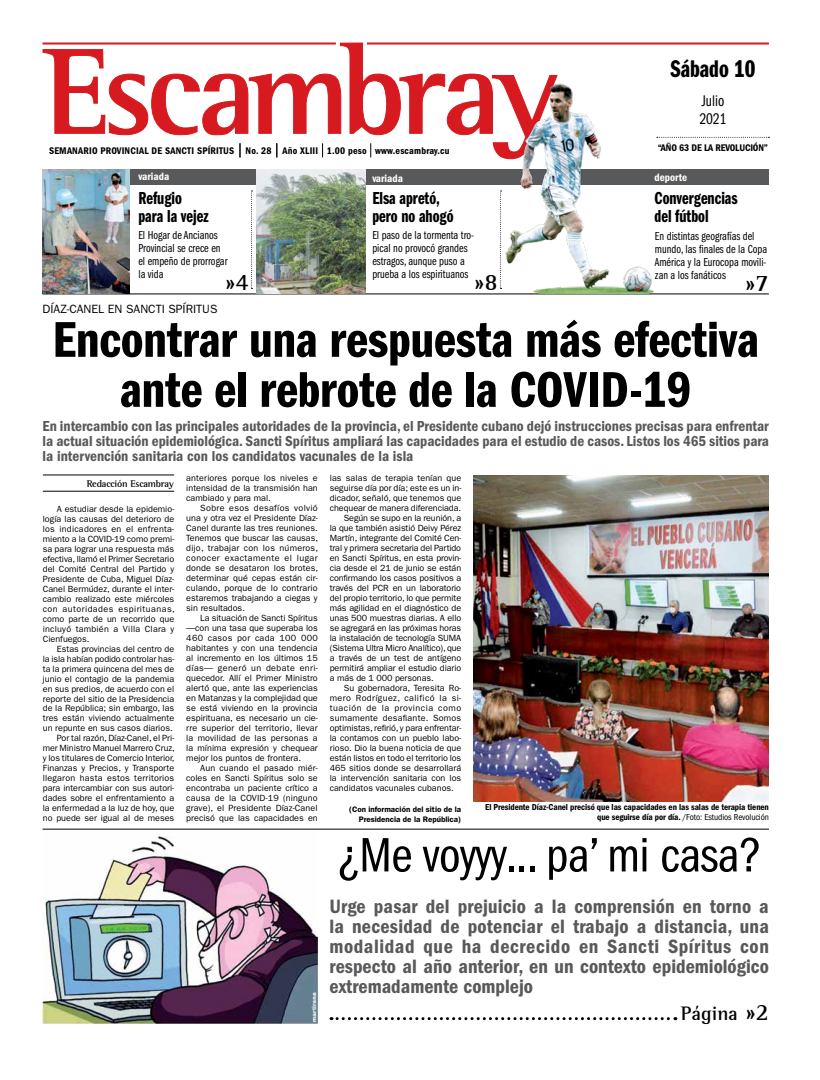
<style>
.page{position:relative;width:820px;height:1080px;background:#fff}
.page>*{position:absolute;margin:0;border:0;box-sizing:border-box;transform-origin:0 0}
.t1{font:52px/50px "ITC Franklin Gothic Std Dm Cp";color:#000;text-align:center;scale:1.1 1}
.t2{font:50px "ITC Franklin Gothic Std Bk Cp";letter-spacing:-.01em;color:#000;scale:1.1 1}
.t3{font:25px "ITC Franklin Gothic Std Dm Cp";color:#000}
.t4{font:700 24px "AT Rotis Semi Serif";color:#000}
.t5{font:20px/20px "ITC Franklin Gothic Std Dm Cd";color:#58595b;text-align:justify}
.t6{font:700 20px "AT Rotis Semi Serif";color:#000}
.t7{font:18px/18px "ITC Franklin Gothic Std Dm Cp";color:#000}
.t8{font:16px/18px "ITC Franklin Gothic Std Bk Cp";color:#000}
.t9{font:15px/15px "ITC Franklin Gothic Std Dm Cd";color:#58595b;text-align:justify}
.t10{font:12px/13px "ITC Franklin Gothic Std Bk Cp";color:#000}
.t11{font:12px "ITC Franklin Gothic Std";color:#000}
.t12{font:11px "ITC Franklin Gothic Std Dm Cd";color:#fff}
.t13{font:10px "ITC Franklin Gothic Std Dm Cd";letter-spacing:.02em;color:#000}
.t14{font:10px "ITC Franklin Gothic Std Dm Cd";letter-spacing:-.015em;color:#000}
.t15{font:700 10px "AT Rotis Semi Serif";letter-spacing:-.02em;color:#000}
.t16{font:9px/10px "ITC Franklin Gothic Std";color:#000;text-align:justify}
.t17{font:9px "ITC Franklin Gothic Std Dm Cd";letter-spacing:-.01em;color:#000}
.t18{font:condensed 9px "ITC Franklin Gothic Std";letter-spacing:-.01em;color:#000}
.t19{font:9px "ITC Franklin Gothic Std";letter-spacing:.04em;color:#000}
.t20{font:9px "ITC Franklin Gothic Std";letter-spacing:.025em;color:#000}
.t21{font:9px "ITC Franklin Gothic Std";letter-spacing:.055em;color:#000}
.t22{font:600 8px/10px "ITC Franklin Gothic Std";color:#000;text-align:right}
.s1{font-family:"ITC Franklin Gothic Std Dm Cd";font-stretch:normal}
.s2{font-size:24px}
</style>
<div class="page">
<div style="left:43px;top:169px;width:725px;height:16px;background:#58595b"></div>
<svg style="left:656px;top:137px;width:113px;height:1px"></svg>
<hr style="left:43px;top:293px;width:725px;height:1px;background:#000">
<svg style="left:251px;top:191px;width:1px;height:98px"></svg>
<svg style="left:500px;top:191px;width:1px;height:98px"></svg>
<svg style="left:42px;top:42px;width:516px;height:116px"></svg>
<hr style="left:367px;top:43px;width:401px;height:2px;background:#d71920">
<hr style="left:42px;top:43px;width:294px;height:2px;background:#d71920">
<svg style="left:331px;top:1017px;width:344px;height:3px"></svg>
<img style="left:42px;top:169px;width:87px;height:124px">
<img style="left:256px;top:169px;width:109px;height:125px">
<img style="left:502px;top:75px;width:152px;height:218px">
<hr style="left:43px;top:829px;width:725px;height:1px;background:#000">
<hr style="left:43px;top:475px;width:131px;height:1px;background:#000">
<hr style="left:43px;top:491px;width:131px;height:1px;background:#000">
<img style="left:473px;top:475px;width:295px;height:326px">
<img style="left:43px;top:836px;width:274px;height:187px">
<p class="t13" style="left:49px;top:145px;width:25px">semanario</p>
<p class="t13" style="left:101px;top:145px;width:11px">provincial</p>
<p class="t13" style="left:151px;top:145px;width:299px">de sancti spíritus No. 28 Año XLIII 1.00 peso www.escambray.cu</p>
<h3 class="t3" style="left:670px;top:55px;width:86px">Sábado 10</h3>
<h3 class="t8" style="left:699px;top:92px;width:29px">Julio<br>2021</h3>
<p class="t14" style="left:657px;top:142px;width:112px">“AÑO 63 DE LA REVOLUCIÓN”</p>
<p class="t12" style="left:139px;top:170px;width:32px">variada</p>
<p class="t12" style="left:372px;top:172px;width:32px">variada</p>
<p class="t12" style="left:654px;top:171px;width:34px">deporte</p>
<h3 class="t7" style="left:138px;top:189px;width:72px">Refugio para la vejez</h3>
<h3 class="t7" style="left:372px;top:189px;width:83px">Elsa apretó, pero no ahogó</h3>
<h3 class="t7" style="left:654px;top:190px;width:85px">Convergencias del fútbol</h3>
<h3 class="t10" style="left:138px;top:229px;width:91px">El Hogar de Ancianos<br>Provincial se crece en el empeño de prorrogar la vida</h3>
<h3 class="t10" style="left:372px;top:229px;width:103px">El paso de la tormenta tro&shy;pical no provocó grandes estragos, aunque puso a prueba a los espirituanos</h3>
<h3 class="t4" style="left:474px;top:268px;width:25px">»8</h3>
<h3 class="t4" style="left:225px;top:268px;width:25px">»4</h3>
<h3 class="t10" style="left:654px;top:230px;width:113px">En distintas geografías del mundo, las finales de la Copa<br>América y la Eurocopa movili&shy;zan a los fanáticos</h3>
<h3 class="t4" style="left:745px;top:269px;width:25px">»7</h3>
<h3 class="t11" style="left:43px;top:302px;width:176px">DÍAZ-CANEL EN SANCTI SPÍRITUS</h3>
<h1 class="t1" style="left:53px;top:315px;width:643px">Encontrar una respuesta más efectiva ante el rebrote de la COVID-19</h1>
<p class="t9" style="left:43px;top:419px;width:727px">En intercambio con las principales autoridades de la provincia, el Presidente cubano dejó instrucciones precisas para enfrentar la actual situación epidemiológica. Sancti Spíritus ampliará las capacidades para el estudio de casos. Listos los 465 sitios para la intervención sanitaria con los candidatos vacunales de la isla</p>
<p class="t15" style="left:87px;top:477px;width:89px">Redacción Escambray</p>
<p class="t16" style="left:329px;top:473px;width:133px">las salas de terapia tenían que</p>
<p class="t16" style="left:329px;top:483px;width:133px">seguirse día por día; este es un in-</p>
<p class="t16" style="left:329px;top:493px;width:133px">dicador, señaló, que tenemos que</p>
<p class="t16" style="left:329px;top:503px;width:133px">chequear de manera diferenciada.</p>
<p class="t16" style="left:343px;top:513px;width:119px">Según se supo en la reunión, a</p>
<p class="t16" style="left:329px;top:523px;width:133px">la que también asistió Deivy Pérez</p>
<p class="t16" style="left:329px;top:533px;width:133px">Martín, integrante del Comité Cen-</p>
<p class="t16" style="left:329px;top:543px;width:133px">tral y primera secretaria del Partido</p>
<p class="t16" style="left:329px;top:553px;width:133px">en Sancti Spíritus, en esta provin-</p>
<p class="t16" style="left:329px;top:563px;width:133px">cia desde el 21 de junio se están</p>
<p class="t16" style="left:329px;top:573px;width:133px">confirmando los casos positivos a</p>
<p class="t16" style="left:329px;top:583px;width:133px">través del PCR en un laboratorio</p>
<p class="t16" style="left:329px;top:593px;width:133px">del propio territorio, lo que permite</p>
<p class="t16" style="left:329px;top:603px;width:133px">más agilidad en el diagnóstico de</p>
<p class="t16" style="left:329px;top:613px;width:133px">unas 500 muestras diarias. A ello</p>
<p class="t16" style="left:329px;top:623px;width:133px">se agregará en las próximas horas</p>
<p class="t16" style="left:329px;top:633px;width:133px">la instalación de tecnología SUMA</p>
<p class="t16" style="left:329px;top:643px;width:133px">(Sistema Ultra Micro Analítico), que</p>
<p class="t16" style="left:329px;top:653px;width:133px">a través de un test de antígeno</p>
<p class="t16" style="left:329px;top:663px;width:133px">permitirá ampliar el estudio diario</p>
<p class="t16" style="left:329px;top:673px;width:105px">a más de 1 000 personas.</p>
<p class="t16" style="left:343px;top:683px;width:119px">Su gobernadora, Teresita Ro-</p>
<p class="t19" style="left:329px;top:693px;width:133px">mero Rodríguez, calificó la si-</p>
<p class="t21" style="left:329px;top:703px;width:133px">tuación de la provincia como</p>
<p class="t20" style="left:329px;top:713px;width:133px">sumamente desafiante. Somos</p>
<p class="t16" style="left:329px;top:723px;width:133px">optimistas, refirió, y para enfrentar-</p>
<p class="t16" style="left:329px;top:733px;width:133px">la contamos con un pueblo labo-</p>
<p class="t16" style="left:329px;top:743px;width:133px">rioso. Dio la buena noticia de que</p>
<p class="t16" style="left:329px;top:753px;width:133px">están listos en todo el territorio los</p>
<p class="t16" style="left:329px;top:763px;width:133px">465 sitios donde se desarrollará</p>
<p class="t16" style="left:329px;top:773px;width:133px">la intervención sanitaria con los</p>
<p class="t16" style="left:329px;top:783px;width:126px">candidatos vacunales cubanos.</p>
<p class="t22" style="left:349px;top:804px;width:114px">(Con información del sitio de la<br>Presidencia de la República)</p>
<p class="t16" style="left:186px;top:473px;width:133px">anteriores porque los niveles e intensidad de la transmisión han cambiado y para mal.</p>
<p class="t16" style="left:186px;top:503px;width:133px;text-indent:14px">Sobre esos desafíos volvió una y otra vez el Presidente Díaz-Canel durante las tres reuniones.<br>Tenemos que buscar las causas, dijo, trabajar con los números, conocer exactamente el lugar donde se desataron los brotes, determinar qué cepas están cir&shy;culando, porque de lo contrario estaremos trabajando a ciegas y sin resultados.</p>
<p class="t16" style="left:186px;top:613px;width:133px;text-indent:14px">La situación de Sancti Spíritus —con una tasa que superaba los 460 casos por cada 100 000 habitantes y con una tendencia al incremento en los últimos 15 días— generó un debate enri&shy;quecedor. Allí el Primer Ministro alertó que, ante las experiencias en Matanzas y la complejidad que se está viviendo en la provincia espirituana, es necesario un cie&shy;rre superior del territorio, llevar la movilidad de las personas a la mínima expresión y chequear mejor los puntos de frontera.</p>
<p class="t16" style="left:186px;top:763px;width:133px;text-indent:14px">Aun cuando el pasado miér&shy;coles en Sancti Spíritus solo se encontraba un paciente crítico a causa de la COVID-19 (ninguno grave), el Presidente Díaz-Canel precisó que las capacidades en</p>
<p class="t16" style="left:43px;top:504px;width:133px;text-indent:14px">A estudiar desde la epidemio&shy;logía las causas del deterioro de los indicadores en el enfrenta&shy;miento a la COVID-19 como premi&shy;sa para lograr una respuesta más efectiva, llamó el Primer Secretario del Comité Central del Partido y Presidente de Cuba, Miguel Díaz-Canel Bermúdez, durante el inter&shy;cambio realizado este miércoles con autoridades espirituanas, como parte de un recorrido que incluyó también a Villa Clara y Cienfuegos.</p>
<p class="t16" style="left:43px;top:644px;width:133px;text-align:right">Estas provincias del centro de<br>la isla habían podido controlar has&shy;ta la primera quincena del mes de junio el contagio de la pandemia en sus predios, de acuerdo con el reporte del sitio de la Presidencia de la República; sin embargo, las tres están viviendo actualmente un repunte en sus casos diarios.<br>Por tal razón, Díaz-Canel, el Pri&shy;mer Ministro Manuel Marrero Cruz, y los titulares de Comercio Interior, Finanzas y Precios, y Transporte llegaron hasta estos territorios para intercambiar con sus autori&shy;dades sobre el enfrentamiento a la enfermedad a la luz de hoy, que no puede ser igual al de meses</p>
<p class="t17" style="left:485px;top:802px;width:285px">El Presidente Díaz-Canel precisó que las capacidades en las salas de terapia tienen</p>
<p class="t18" style="left:597px;top:812px;width:173px"><span class="s1">que seguirse día por día.</span> /Foto: Estudios Revolución</p>
<h2 class="t2" style="left:337px;top:828px;width:387px">¿Me voyyy... pa’ mi casa?</h2>
<p class="t5" style="left:329px;top:896px;width:441px">Urge pasar del prejuicio a la comprensión en torno a la necesidad de potenciar el trabajo a distancia, una modalidad que ha decrecido en Sancti Spíritus con respecto al año anterior, en un contexto epidemiológico extremadamente complejo</p>
<h3 class="t6" style="left:680px;top:1002px;width:89px">Página <span class="s2">»2</span></h3>
</div>
